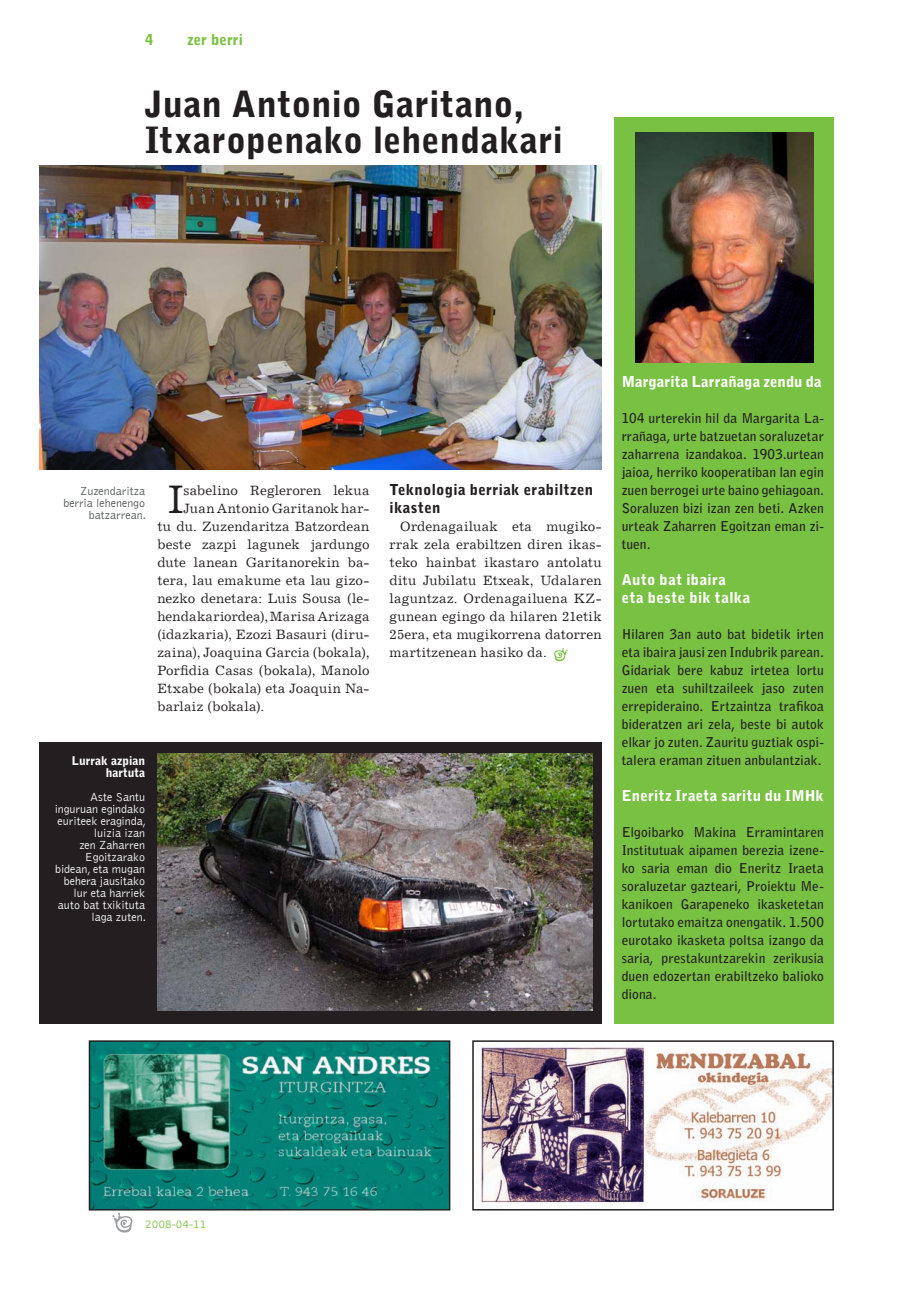
<style>
.page{position:relative;width:919px;height:1289px;background:#fff}
.page>*{position:absolute;margin:0;border:0;box-sizing:border-box;transform-origin:0 0}
.t1{font:39.75px "Excelsior LT";color:#231f20}
.t2{font:900 36px/36px "Bell Gothic Std";letter-spacing:.01em;color:#231f20}
.t3{font:900 15px/18px "Bell Gothic Std";letter-spacing:.02em;color:#fff}
.t4{font:900 15px/18px "Bell Gothic Std";letter-spacing:.025em;color:#231f20}
.t5{font:900 15px "Bell Gothic Std";color:#79c142}
.t6{font:700 13.5px/18px "Bell Gothic Std";letter-spacing:.005em;color:#231f20;text-align:justify}
.t7{font:13.5px/18px "Excelsior LT";letter-spacing:.015em;color:#231f20;text-align:justify}
.t8{font:300 12px/12px "Bell Gothic";color:#fff;text-align:right}
.t9{font:300 12px/12px "Bell Gothic";color:#545557;text-align:right}
.t10{font:900 12px/12px "Bell Gothic Std";color:#fff;text-align:right}
.t11{font:300 12px "Bell Gothic";color:#79c142}
</style>
<div class="page">
<svg style="left:112px;top:1212px;width:21px;height:21px"></svg>
<div style="left:614px;top:117px;width:219px;height:906px;background:#79c142"></div>
<div style="left:39px;top:742px;width:562px;height:281px;background:#231f20"></div>
<img style="left:157px;top:753px;width:435px;height:257px">
<img style="left:92px;top:1043px;width:355px;height:164px">
<div style="left:89px;top:1040px;width:361px;height:170px;border:2px solid #231f20"></div>
<svg style="left:554px;top:648px;width:13px;height:14px"></svg>
<img style="left:477px;top:1045px;width:353px;height:162px">
<div style="left:472px;top:1040px;width:361px;height:170px;border:2px solid #231f20"></div>
<img style="left:635px;top:132px;width:178px;height:230px">
<img style="left:39px;top:165px;width:562px;height:304px">
<p class="t5" style="left:145px;top:30px;width:10px">4</p>
<p class="t5" style="left:187px;top:30px;width:57px">zer berri</p>
<h2 class="t2" style="left:145px;top:86px;width:419px">Juan Antonio Garitano,<br>Itxaropenako lehendakari</h2>
<p class="t9" style="left:63px;top:485px;width:84px">Zuzendaritza berria lehenengo batzarrean.</p>
<h1 class="t1" style="left:168px;top:476px;width:17px">I</h1>
<p class="t7" style="left:183px;top:481px;width:187px">sabelino Regleroren lekua</p>
<p class="t7" style="left:183px;top:499px;width:187px">Juan Antonio Garitanok har-</p>
<p class="t7" style="left:157px;top:517px;width:214px">tu du. Zuzendaritza Batzordean</p>
<p class="t7" style="left:157px;top:535px;width:214px">beste zazpi lagunek jardungo</p>
<p class="t7" style="left:157px;top:553px;width:214px">dute lanean Garitanorekin ba-</p>
<p class="t7" style="left:157px;top:571px;width:214px">tera, lau emakume eta lau gizo-</p>
<p class="t7" style="left:157px;top:589px;width:214px">nezko denetara: Luis Sousa (le-</p>
<p class="t7" style="left:157px;top:607px;width:214px">hendakariordea), Marisa Arizaga</p>
<p class="t7" style="left:157px;top:625px;width:214px">(idazkaria), Ezozi Basauri (diru-</p>
<p class="t7" style="left:157px;top:643px;width:214px">zaina), Joaquina Garcia (bokala),</p>
<p class="t7" style="left:157px;top:661px;width:214px">Porfidia Casas (bokala), Manolo</p>
<p class="t7" style="left:157px;top:679px;width:214px">Etxabe (bokala) eta Joaquin Na-</p>
<p class="t7" style="left:157px;top:697px;width:108px">barlaiz (bokala).</p>
<p class="t10" style="left:72px;top:755px;width:75px">Lurrak azpian hartuta</p>
<p class="t8" style="left:55px;top:791px;width:93px">Aste Santu inguruan egindako euriteek eraginda, luizia izan<br>zen Zaharren<br>Egoitzarako bidean, eta mugan behera jausitako lur eta harriek auto bat txikituta laga zuten.</p>
<p class="t4" style="left:389px;top:481px;width:205px">Teknologia berriak erabiltzen ikasten</p>
<p class="t7" style="left:389px;top:517px;width:214px;text-indent:11px">Ordenagailuak eta mugiko&shy;rrak zela erabiltzen diren ikas&shy;teko hainbat ikastaro antolatu ditu Jubilatu Etxeak, Udalaren laguntzaz. Ordenagailuena KZ&shy;gunean egingo da hilaren 21etik 25era, eta mugikorrena datorren martitzenean hasiko da.</p>
<p class="t3" style="left:621px;top:373px;width:201px">Margarita Larrañaga zendu da</p>
<p class="t6" style="left:621px;top:409px;width:204px">104 urterekin hil da Margarita La&shy;rrañaga, urte batzuetan soraluzetar zaharrena izandakoa. 1903.urtean jaioa, herriko kooperatiban lan egin zuen berrogei urte baino gehiagoan.<br>Soraluzen bizi izan zen beti. Azken urteak Zaharren Egoitzan eman zi&shy;tuen.</p>
<p class="t3" style="left:621px;top:571px;width:130px">Auto bat ibaira eta beste bik talka</p>
<p class="t6" style="left:621px;top:625px;width:204px">Hilaren 3an auto bat bidetik irten eta ibaira jausi zen Indubrik parean.<br>Gidariak bere kabuz irtetea lortu zuen eta suhiltzaileek jaso zuten errepideraino. Ertzaintza trafikoa bideratzen ari zela, beste bi autok elkar jo zuten. Zauritu guztiak ospi&shy;talera eraman zituen anbulantziak.</p>
<p class="t3" style="left:621px;top:787px;width:204px">Eneritz Iraeta saritu du IMHk</p>
<p class="t6" style="left:621px;top:823px;width:204px">Elgoibarko Makina Erramintaren Institutuak aipamen berezia izene&shy;ko saria eman dio Eneritz Iraeta soraluzetar gazteari, Proiektu Me&shy;kanikoen Garapeneko ikasketetan lortutako emaitza onengatik. 1.500 eurotako ikasketa poltsa izango da saria, prestakuntzarekin zerikusia duen edozertan erabiltzeko balioko diona.</p>
<p class="t11" style="left:145px;top:1217px;width:63px">2008-04-11</p>
</div>
